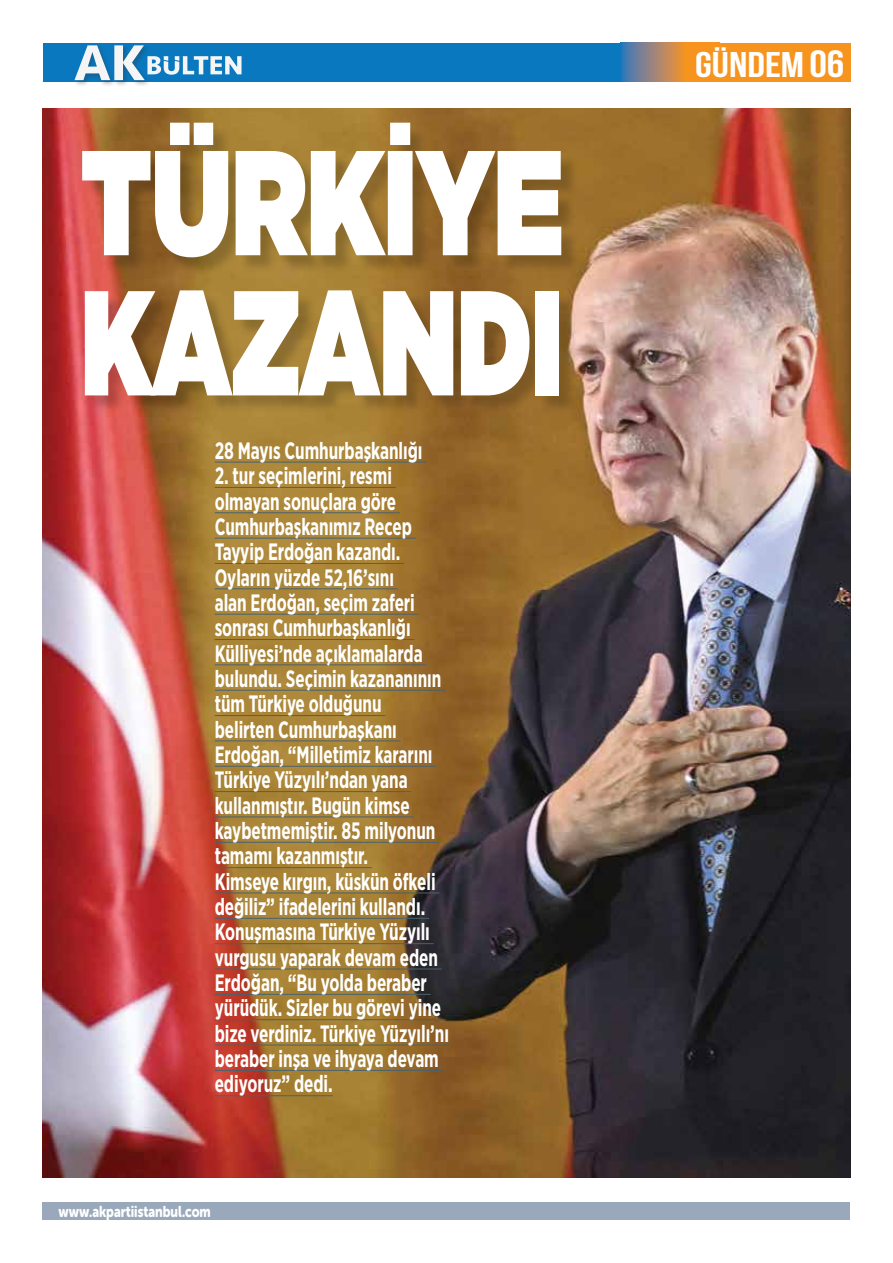
<style>
.page{position:relative;width:893px;height:1263px;background:#fff}
.page>*{position:absolute;margin:0;border:0;box-sizing:border-box;transform-origin:0 0}
.t1{font:900 148.95px/140.1px "Gotham";letter-spacing:-.005em;color:#fff;scale:.71 1}
.t2{font:700 35.7px "Bebas Neue";color:#fff;scale:1.21 1}
.t3{font:700 23.7px/25.3px "Gotham Narrow";letter-spacing:-.005em;color:#fff;scale:.74 1}
.t4{font:15.6px "Museo Sans Rounded 900";color:#fff;scale:.8 1}
.s1{font-size:37.95px}
</style>
<div class="page">
<img style="left:43px;top:108px;width:807px;height:1070px">
<div style="left:43px;top:1203px;width:807px;height:17px;background:#99a9bb"></div>
<div style="left:43px;top:43px;width:806px;height:39px;background:#0978be"></div>
<div style="left:686px;top:43px;width:164px;height:39px;background:#f7941e"></div>
<svg style="left:621px;top:43px;width:65px;height:39px;background:#998477"></svg>
<img style="left:74px;top:80px;width:74px;height:5px">
<svg style="left:74px;top:45px;width:168px;height:35px"></svg>
<div style="left:85px;top:125px;width:495px;height:289px;background:#000;opacity:.2"></div>
<hr style="left:215px;top:462px;width:211px;height:1px;background:#48626f">
<hr style="left:215px;top:487px;width:181px;height:1px;background:#48626f">
<hr style="left:215px;top:512px;width:185px;height:1px;background:#48626f">
<hr style="left:215px;top:538px;width:201px;height:1px;background:#48626f">
<hr style="left:215px;top:563px;width:189px;height:1px;background:#48626f">
<hr style="left:215px;top:588px;width:183px;height:1px;background:#48626f">
<hr style="left:215px;top:614px;width:204px;height:1px;background:#48626f">
<hr style="left:215px;top:639px;width:199px;height:1px;background:#48626f">
<hr style="left:215px;top:664px;width:212px;height:1px;background:#48626f">
<hr style="left:215px;top:690px;width:230px;height:1px;background:#48626f">
<hr style="left:215px;top:715px;width:170px;height:1px;background:#48626f">
<hr style="left:215px;top:740px;width:186px;height:1px;background:#48626f">
<hr style="left:215px;top:766px;width:221px;height:1px;background:#48626f">
<hr style="left:215px;top:791px;width:196px;height:1px;background:#48626f">
<hr style="left:215px;top:816px;width:198px;height:1px;background:#48626f">
<hr style="left:215px;top:842px;width:224px;height:1px;background:#48626f">
<hr style="left:215px;top:867px;width:157px;height:1px;background:#48626f">
<hr style="left:215px;top:892px;width:225px;height:1px;background:#48626f">
<hr style="left:215px;top:918px;width:214px;height:1px;background:#48626f">
<hr style="left:215px;top:943px;width:219px;height:1px;background:#48626f">
<hr style="left:215px;top:969px;width:227px;height:1px;background:#48626f">
<hr style="left:215px;top:994px;width:216px;height:1px;background:#48626f">
<hr style="left:215px;top:1019px;width:230px;height:1px;background:#48626f">
<hr style="left:215px;top:1045px;width:236px;height:1px;background:#48626f">
<hr style="left:215px;top:1070px;width:228px;height:1px;background:#48626f">
<hr style="left:215px;top:1095px;width:118px;height:1px;background:#48626f">
<h1 class="t1" style="left:81px;top:130px;width:682px">TÜRKİYE<br>KAZANDI</h1>
<p class="t3" style="left:215px;top:438px;width:282px">28 Mayıs Cumhurbaşkanlığı</p>
<p class="t3" style="left:215px;top:463px;width:318px">2. tur seçimlerini, resmi olmayan sonuçlara göre<br>Cumhurbaşkanımız Recep<br>Tayyip Erdoğan kazandı.<br>Oyların yüzde 52,16’sını<br>alan Erdoğan, seçim zaferi sonrası Cumhurbaşkanlığı<br>Külliyesi’nde açıklamalarda bulundu. Seçimin kazananının tüm Türkiye olduğunu<br>belirten Cumhurbaşkanı<br>Erdoğan, “Milletimiz kararını<br>Türkiye Yüzyılı’ndan yana kullanmıştır. Bugün kimse kaybetmemiştir. 85 milyonun tamamı kazanmıştır.<br>Kimseye kırgın, küskün öfkeli değiliz” ifadelerini kullandı.<br>Konuşmasına Türkiye Yüzyılı vurgusu yaparak devam eden<br>Erdoğan, “Bu yolda beraber yürüdük. Sizler bu görevi yine bize verdiniz. Türkiye Yüzyılı’nı beraber inşa ve ihyaya devam ediyoruz” dedi.</p>
<p class="t4" style="left:59px;top:1202px;width:192px">www.akpartiistanbul.com</p>
<h2 class="t2" style="left:695px;top:45px;width:125px">GÜNDEM<span class="s1">06</span></h2>
</div>
